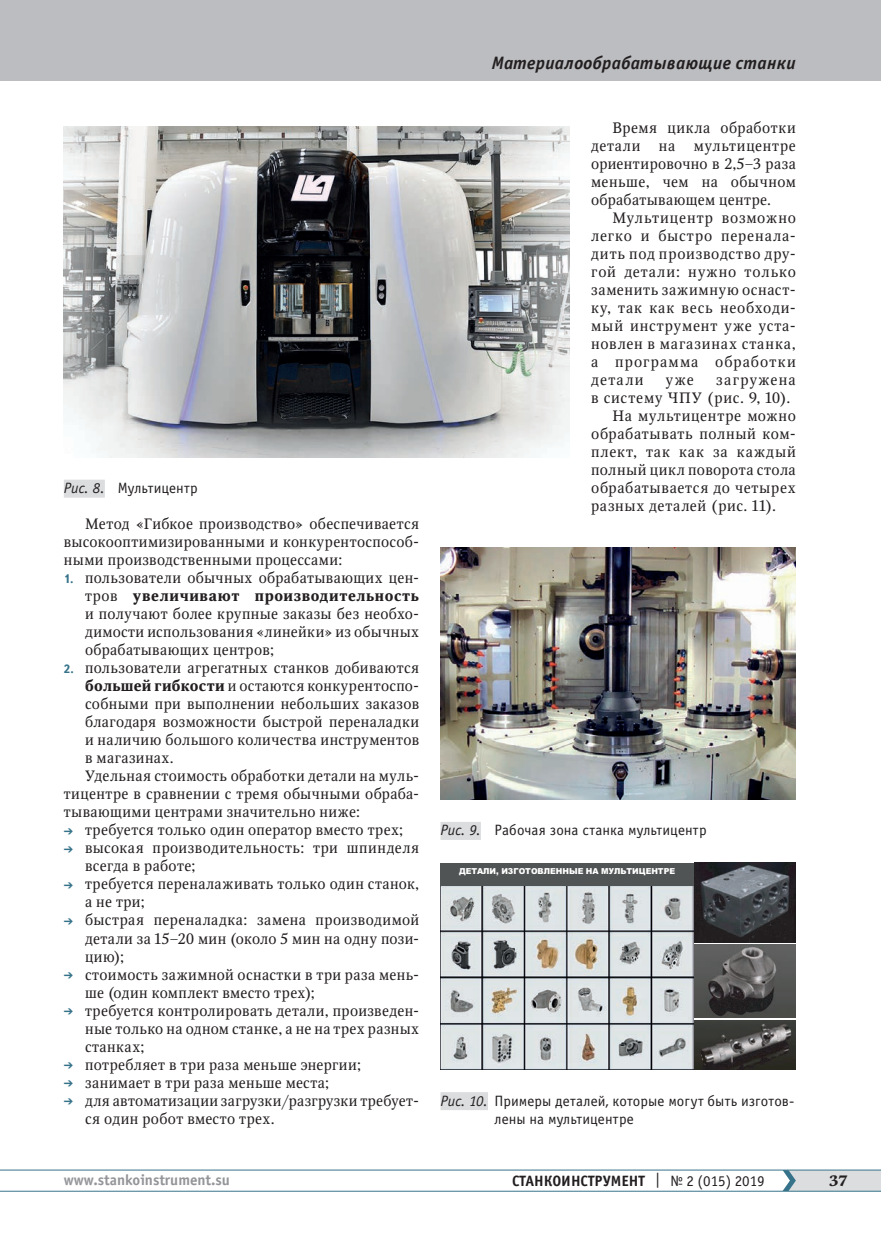
<style>
.page{position:relative;width:881px;height:1234px;background:#fff}
.page>*{position:absolute;margin:0;border:0;box-sizing:border-box;transform-origin:0 0}
.t1{font:italic 700 18px "Officina Sans C";letter-spacing:.015em;color:#231f20}
.t2{font:15px/18px "Octava";letter-spacing:.03em;color:#231f20;text-align:justify}
.t3{font:15px/18px "Officina Sans C";letter-spacing:.005em;color:#231f20}
.t4{font:15px "Octava";letter-spacing:.055em;color:#231f20}
.t5{font:700 15px "Officina Sans C";color:#231f20}
.t6{font:700 15px "Officina Sans C";color:#939598}
.t7{font:15px "Octava";letter-spacing:.075em;color:#231f20}
.t8{font:700 15px "Octava";color:#231f20}
.t9{font:900 8.25px "Arial";color:#fff;scale:.96 1}
.s1{font-style:italic}
.s2{font-family:"Text Book C";font-weight:700;font-size:12px;color:#36738a}
.s3{font-weight:700}
.s4{color:#36738a}
.s5{font-weight:400}
</style>
<div class="page">
<hr style="left:0;top:1190px;width:880px;height:1px;background:#36738a">
<hr style="left:0;top:1169px;width:880px;height:1px;background:#36738a">
<svg style="left:782px;top:1169px;width:98px;height:21px;background:#cdd4d8"></svg>
<div style="left:0;top:0;width:880px;height:81px;background:#bcbdc0"></div>
<img style="left:440px;top:547px;width:355px;height:252px">
<div style="left:440px;top:821px;width:40px;height:18px;background:#dcdddf"></div>
<img style="left:64px;top:126px;width:505px;height:331px">
<div style="left:64px;top:479px;width:41px;height:18px;background:#dcdddf"></div>
<img style="left:440px;top:885px;width:253px;height:184px">
<img style="left:694px;top:862px;width:101px;height:80px">
<img style="left:694px;top:944px;width:101px;height:73px">
<img style="left:694px;top:1020px;width:101px;height:49px">
<div style="left:440px;top:862px;width:253px;height:23px;background:#515455"></div>
<div style="left:440px;top:1091px;width:48px;height:18px;background:#dcdddf"></div>
<p class="t3" style="left:64px;top:479px;width:135px"><span class="s1">Рис. 8.</span> Мультицентр</p>
<p class="t2" style="left:64px;top:515px;width:357px;text-indent:21px">Метод «Гибкое производство» обеспечивается высокооптимизированными и конкурентоспособ&shy;ными производственными процессами:</p>
<p class="t2" style="left:85px;top:569px;width:335px;text-indent:-21px"><span class="s2">1.</span> пользователи обычных обрабатывающих цен&shy;тров <span class="s3">увеличивают производительность </span>и получают более крупные заказы без необхо&shy;димости использования «линейки» из обычных обрабатывающих центров;</p>
<p class="t2" style="left:64px;top:659px;width:357px"><span class="s2">2.</span> пользователи агрегатных станков добиваются</p>
<p class="t2" style="left:85px;top:677px;width:335px"><span class="s3">большей гибкости</span> и остаются конкурентоспо-</p>
<p class="t2" style="left:85px;top:695px;width:335px">собными при выполнении небольших заказов</p>
<p class="t2" style="left:85px;top:713px;width:335px">благодаря возможности быстрой переналадки</p>
<p class="t2" style="left:85px;top:731px;width:335px">и наличию большого количества инструментов</p>
<p class="t2" style="left:85px;top:749px;width:90px">в магазинах.</p>
<p class="t2" style="left:85px;top:767px;width:335px">Удельная стоимость обработки детали на муль-</p>
<p class="t2" style="left:64px;top:785px;width:357px">тицентре в сравнении с тремя обычными обраба-</p>
<p class="t2" style="left:64px;top:803px;width:297px">тывающими центрами значительно ниже:</p>
<p class="t2" style="left:64px;top:821px;width:341px"><span class="s4">➔</span> требуется только один оператор вместо трех;</p>
<p class="t2" style="left:85px;top:839px;width:335px;text-indent:-21px"><span class="s4">➔</span> высокая производительность: три шпинделя всегда в работе;</p>
<p class="t2" style="left:85px;top:875px;width:335px;text-indent:-21px"><span class="s4">➔</span> требуется переналаживать только один станок, а не три;</p>
<p class="t2" style="left:85px;top:911px;width:335px;text-indent:-21px"><span class="s4">➔</span> быстрая переналадка: замена производимой детали за 15–20 мин (около 5 мин на одну пози&shy;цию);</p>
<p class="t2" style="left:85px;top:965px;width:335px;text-indent:-21px"><span class="s4">➔</span> стоимость зажимной оснастки в три раза мень&shy;ше (один комплект вместо трех);</p>
<p class="t2" style="left:85px;top:1001px;width:335px;text-indent:-21px"><span class="s4">➔</span> требуется контролировать детали, произведен&shy;ные только на одном станке, а не на трех разных станках;</p>
<p class="t2" style="left:64px;top:1055px;width:298px"><span class="s4">➔</span> потребляет в три раза меньше энергии;</p>
<p class="t2" style="left:64px;top:1073px;width:267px"><span class="s4">➔</span> занимает в три раза меньше места;</p>
<p class="t2" style="left:85px;top:1091px;width:333px;text-indent:-21px"><span class="s4">➔</span> для автоматизации загрузки/разгрузки требует&shy;ся один робот вместо трех.</p>
<p class="t1" style="left:491px;top:53px;width:305px">Материалообрабатывающие станки</p>
<p class="t2" style="left:591px;top:119px;width:206px;text-indent:21px">Время цикла обработки детали на мультицентре ориентировочно в 2,5–3 раза меньше, чем на обычном обрабатывающем центре.</p>
<p class="t2" style="left:591px;top:209px;width:206px;text-indent:21px">Мультицентр возможно легко и быстро перенала&shy;дить под производство дру&shy;гой детали: нужно только заменить зажимную оснаст&shy;ку, так как весь необходи&shy;мый инструмент уже уста&shy;новлен в магазинах станка, а программа обработки детали</p>
<p class="t2" style="left:665px;top:371px;width:29px">уже</p>
<p class="t7" style="left:716px;top:370px;width:81px">загружена</p>
<p class="t4" style="left:591px;top:388px;width:201px">в систему ЧПУ (рис. 9, 10).</p>
<p class="t2" style="left:612px;top:407px;width:185px">На мультицентре можно</p>
<p class="t2" style="left:591px;top:425px;width:206px">обрабатывать полный ком-</p>
<p class="t4" style="left:591px;top:442px;width:206px">плект, так как за каждый</p>
<p class="t2" style="left:591px;top:461px;width:206px">полный цикл поворота стола</p>
<p class="t2" style="left:591px;top:479px;width:206px">обрабатывается до четырех</p>
<p class="t2" style="left:591px;top:497px;width:186px">разных деталей (рис. 11).</p>
<p class="t3" style="left:440px;top:821px;width:267px"><span class="s1">Рис. 9.</span> Рабочая зона станка мультицентр</p>
<p class="t9" style="left:459px;top:864px;width:226px">ДЕТАЛИ, ИЗГОТОВЛЕННЫЕ НА МУЛЬТИЦЕНТРЕ</p>
<p class="t3" style="left:494px;top:1091px;width:301px;text-indent:-54px"><span class="s1">Рис. 10.</span> Примеры деталей, которые могут быть изготов&shy;лены на мультицентре</p>
<p class="t6" style="left:64px;top:1171px;width:168px">www.stankoinstrument.su</p>
<p class="t5" style="left:512px;top:1171px;width:254px">СТАНКОИНСТРУМЕНТ <span class="s5">| № 2 (015) 2019</span></p>
<p class="t8" style="left:828px;top:1170px;width:20px">37</p>
</div>
